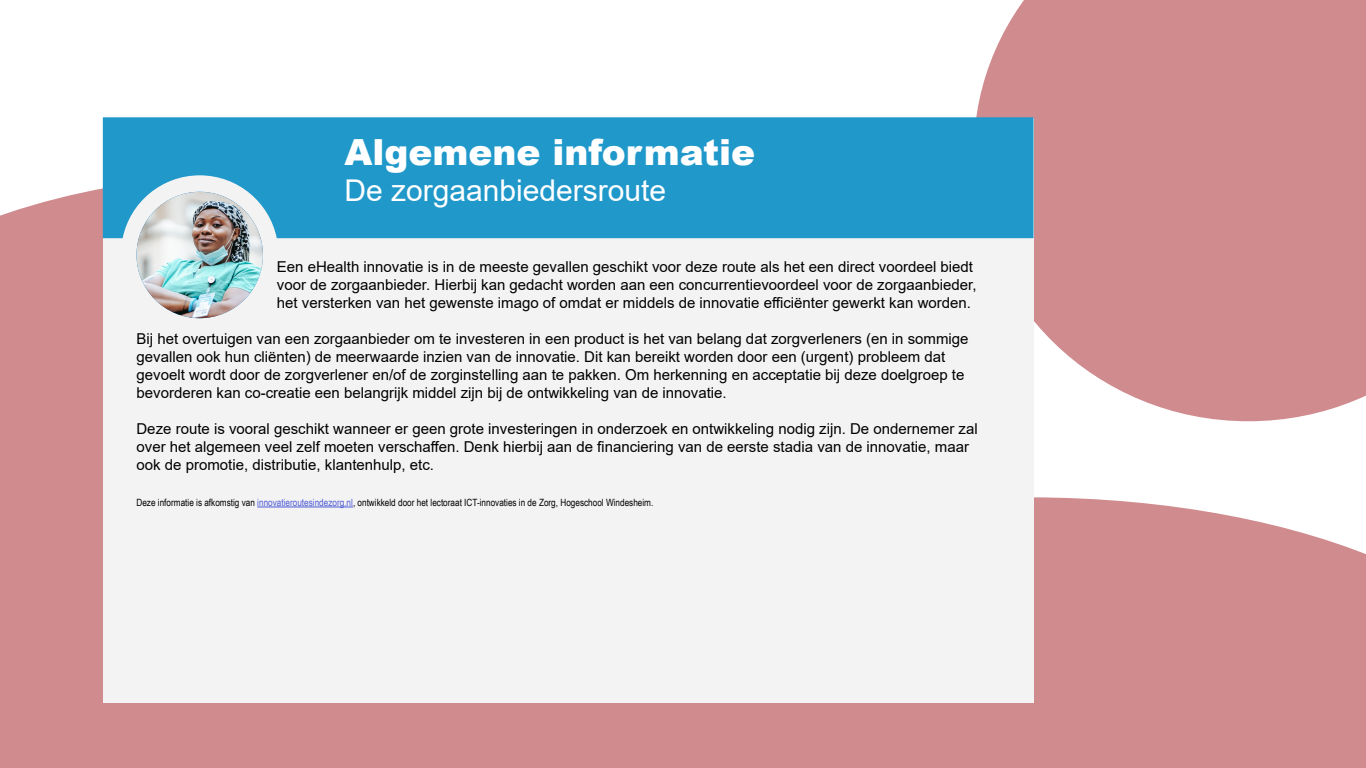
<style>
.page{position:relative;width:1366px;height:768px;background:#fff}
.page>*{position:absolute;margin:0;border:0;box-sizing:border-box;transform-origin:0 0}
.t1{font:900 36px "Arial";color:#fff}
.t2{font:30px "Arial";color:#fff}
.t3{font:15px/18px "Arial";color:#000}
.t4{font:10px "Arial Narrow";color:#000}
.s1{color:#4f5cd6}
</style>
<div class="page">
<div style="left:0;top:175px;width:518px;height:593px;background:#d08b8f"></div>
<div style="left:518px;top:497px;width:848px;height:271px;background:#d08b8f"></div>
<div style="left:976px;top:0;width:390px;height:421px;background:#d08b8f"></div>
<div style="left:103px;top:118px;width:931px;height:585px;background:#f3f3f3"></div>
<div style="left:103px;top:117px;width:931px;height:121px;background:#2098ca"></div>
<img style="left:137px;top:192px;width:126px;height:126px;border-radius:63px">
<hr style="left:257px;top:507px;width:96px;height:1px;background:#4f5cd6">
<h1 class="t1" style="left:344px;top:126px;width:412px">Algemene informatie</h1>
<h2 class="t2" style="left:344px;top:170px;width:323px">De zorgaanbiedersroute</h2>
<p class="t3" style="left:277px;top:258px;width:701px">Een eHealth innovatie is in de meeste gevallen geschikt voor deze route als het een direct voordeel biedt voor de zorgaanbieder. Hierbij kan gedacht worden aan een concurrentievoordeel voor de zorgaanbieder, het versterken van het gewenste imago of omdat er middels de innovatie efficiënter gewerkt kan worden.</p>
<p class="t3" style="left:137px;top:330px;width:834px">Bij het overtuigen van een zorgaanbieder om te investeren in een product is het van belang dat zorgverleners (en in sommige gevallen ook hun cliënten) de meerwaarde inzien van de innovatie. Dit kan bereikt worden door een (urgent) probleem dat gevoelt wordt door de zorgverlener en/of de zorginstelling aan te pakken. Om herkenning en acceptatie bij deze doelgroep te bevorderen kan co-creatie een belangrijk middel zijn bij de ontwikkeling van de innovatie.</p>
<p class="t3" style="left:137px;top:420px;width:843px">Deze route is vooral geschikt wanneer er geen grote investeringen in onderzoek en ontwikkeling nodig zijn. De ondernemer zal over het algemeen veel zelf moeten verschaffen. Denk hierbij aan de financiering van de eerste stadia van de innovatie, maar ook de promotie, distributie, klantenhulp, etc.</p>
<p class="t4" style="left:137px;top:495px;width:518px">Deze informatie is afkomstig van <span class="s1">innovatieroutesindezorg.nl</span>, ontwikkeld door het lectoraat ICT-innovaties in de Zorg, Hogeschool Windesheim.</p>
</div>
